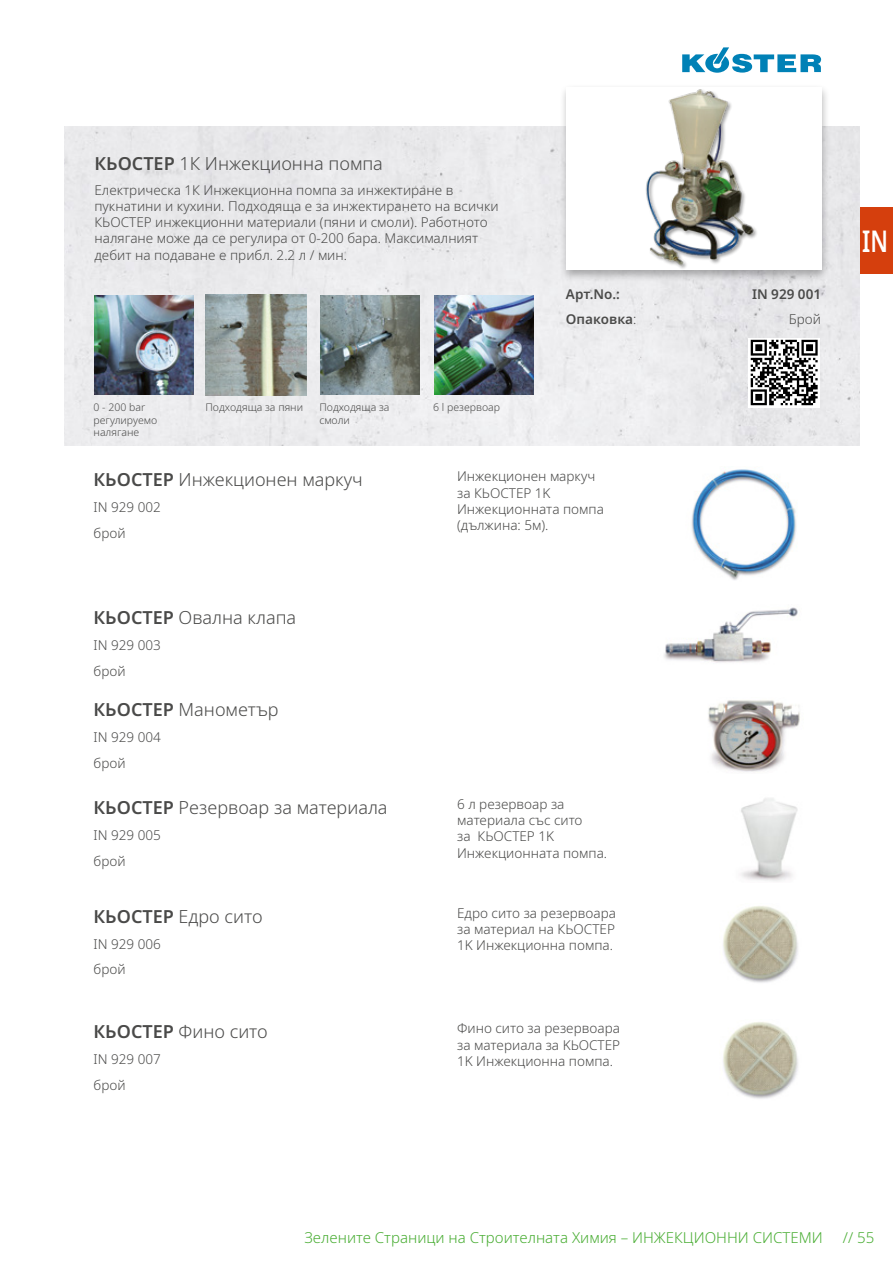
<style>
.page{position:relative;width:893px;height:1263px;background:#fff}
.page>*{position:absolute;margin:0;border:0;box-sizing:border-box;transform-origin:0 0}
.t1{font:600 30px "Noto Sans";color:#fff;scale:.74 1}
.Produktname{font:300 18px "Noto Sans";color:#4a4a49}
.t2{font:300 15px "Noto Sans";color:#49ad33}
.Beschreibung{font:300 13.5px/16.2px "Noto Sans";color:#4a4a49}
.Produktname-2{font:300 13.5px/16.2px "Noto Sans";color:#4a4a49}
.Artikelnummer{font:300 13.5px "Noto Sans";color:#4a4a49}
.t3{font:600 13.5px "Noto Sans";color:#4a4a49}
.Lieferform{font:300 13.5px "Noto Sans";color:#4a4a49}
.Produktname-3{font:300 10.5px/12.6px "Noto Sans";color:#4a4a49}
.s1{font-weight:600}
.s2{font-weight:300}
</style>
<div class="page">
<div style="left:859px;top:207px;width:34px;height:67px;background:#d53f0d"></div>
<svg style="left:682px;top:47px;width:139px;height:26px"></svg>
<img style="left:691px;top:469px;width:106px;height:111px">
<img style="left:664px;top:607px;width:134px;height:56px">
<img style="left:708px;top:700px;width:92px;height:72px">
<img style="left:740px;top:798px;width:58px;height:83px">
<img style="left:723px;top:906px;width:75px;height:77px">
<img style="left:723px;top:1022px;width:75px;height:77px">
<div style="left:65px;top:127px;width:794px;height:319px;background:#eaeaec"></div>
<div style="left:559px;top:83px;width:271px;height:199px;background:#000;opacity:.3"></div>
<div style="left:566px;top:87px;width:255px;height:183px;background:#fff"></div>
<img style="left:95px;top:296px;width:99px;height:99px">
<img style="left:320px;top:296px;width:99px;height:99px">
<img style="left:434px;top:296px;width:99px;height:99px">
<svg style="left:748px;top:337px;width:72px;height:70px"></svg>
<svg style="left:751px;top:340px;width:67px;height:65px"></svg>
<img style="left:646px;top:89px;width:111px;height:180px">
<img style="left:205px;top:295px;width:101px;height:100px">
<p class="Produktname" style="left:94px;top:151px;width:290px"><span class="s1">КЬОСТЕР</span> 1К Инжекционна помпа</p>
<p class="Produktname-2" style="left:94px;top:182px;width:406px">Електрическа 1К Инжекционна помпа за инжектиране в пукнатини и кухини. Подходяща е за инжектирането на всички КЬОСТЕР инжекционни материали (пяни и смоли). Работното налягане може да се регулира от 0-200 бара. Максималният дебит на подаване е прибл. 2.2 л / мин.</p>
<p class="Produktname-3" style="left:94px;top:401px;width:65px">0 - 200 bar регулируемо налягане</p>
<p class="Produktname-3" style="left:205px;top:401px;width:99px">Подходяща за пяни</p>
<p class="Produktname-3" style="left:319px;top:401px;width:72px">Подходяща за смоли</p>
<p class="Produktname-3" style="left:433px;top:401px;width:68px">6 l резервоар</p>
<p class="t3" style="left:566px;top:285px;width:56px">Арт.No.:</p>
<p class="t3" style="left:752px;top:285px;width:71px">IN 929 001</p>
<p class="t3" style="left:566px;top:309px;width:72px">Опаковка<span class="s2">:</span></p>
<p class="Produktname-2" style="left:789px;top:311px;width:34px">Брой</p>
<p class="Produktname" style="left:94px;top:467px;width:271px"><span class="s1">КЬОСТЕР</span> Инжекционен маркуч</p>
<p class="Artikelnummer" style="left:94px;top:498px;width:69px">IN 929 002</p>
<p class="Lieferform" style="left:94px;top:523px;width:34px">брой</p>
<p class="Produktname" style="left:94px;top:605px;width:204px"><span class="s1">КЬОСТЕР</span> Овална клапа</p>
<p class="Artikelnummer" style="left:94px;top:635px;width:69px">IN 929 003</p>
<p class="Lieferform" style="left:94px;top:661px;width:34px">брой</p>
<p class="Produktname" style="left:94px;top:697px;width:187px"><span class="s1">КЬОСТЕР</span> Mанометър</p>
<p class="Artikelnummer" style="left:94px;top:728px;width:69px">IN 929 004</p>
<p class="Lieferform" style="left:94px;top:753px;width:34px">брой</p>
<p class="Produktname" style="left:94px;top:795px;width:296px"><span class="s1">КЬОСТЕР</span> Резервоар за материала</p>
<p class="Artikelnummer" style="left:94px;top:825px;width:69px">IN 929 005</p>
<p class="Lieferform" style="left:94px;top:851px;width:34px">брой</p>
<p class="Produktname" style="left:94px;top:903px;width:171px"><span class="s1">КЬОСТЕР</span> Едро сито</p>
<p class="Artikelnummer" style="left:94px;top:934px;width:69px">IN 929 006</p>
<p class="Lieferform" style="left:94px;top:960px;width:34px">брой</p>
<p class="Produktname" style="left:94px;top:1019px;width:176px"><span class="s1">КЬОСТЕР</span> Фино сито</p>
<p class="Artikelnummer" style="left:94px;top:1050px;width:69px">IN 929 007</p>
<p class="Lieferform" style="left:94px;top:1075px;width:34px">брой</p>
<p class="Beschreibung" style="left:457px;top:469px;width:148px">Инжекционен маркуч за КЬОСТЕР 1K<br>Инжекционната помпа (дължина: 5м).</p>
<p class="Beschreibung" style="left:457px;top:796px;width:152px">6 л резервоар за материала със сито<br>за КЬОСТЕР 1K<br>Инжекционната помпа.</p>
<p class="Beschreibung" style="left:457px;top:905px;width:161px;text-align:justify">Едро сито за резервоара за материал на КЬОСТЕР 1K Инжекционна помпа.</p>
<p class="Beschreibung" style="left:457px;top:1021px;width:165px;text-align:justify">Фино сито за резервоара за материала за KЬОСТЕР 1K Инжекционна помпа.</p>
<h1 class="t1" style="left:862px;top:220px;width:36px">IN</h1>
<p class="t2" style="left:304px;top:1227px;width:520px">Зелените Страници на Строителната Химия – ИНЖЕКЦИОННИ СИСТЕМИ</p>
<p class="t2" style="left:843px;top:1227px;width:33px">// 55</p>
</div>
